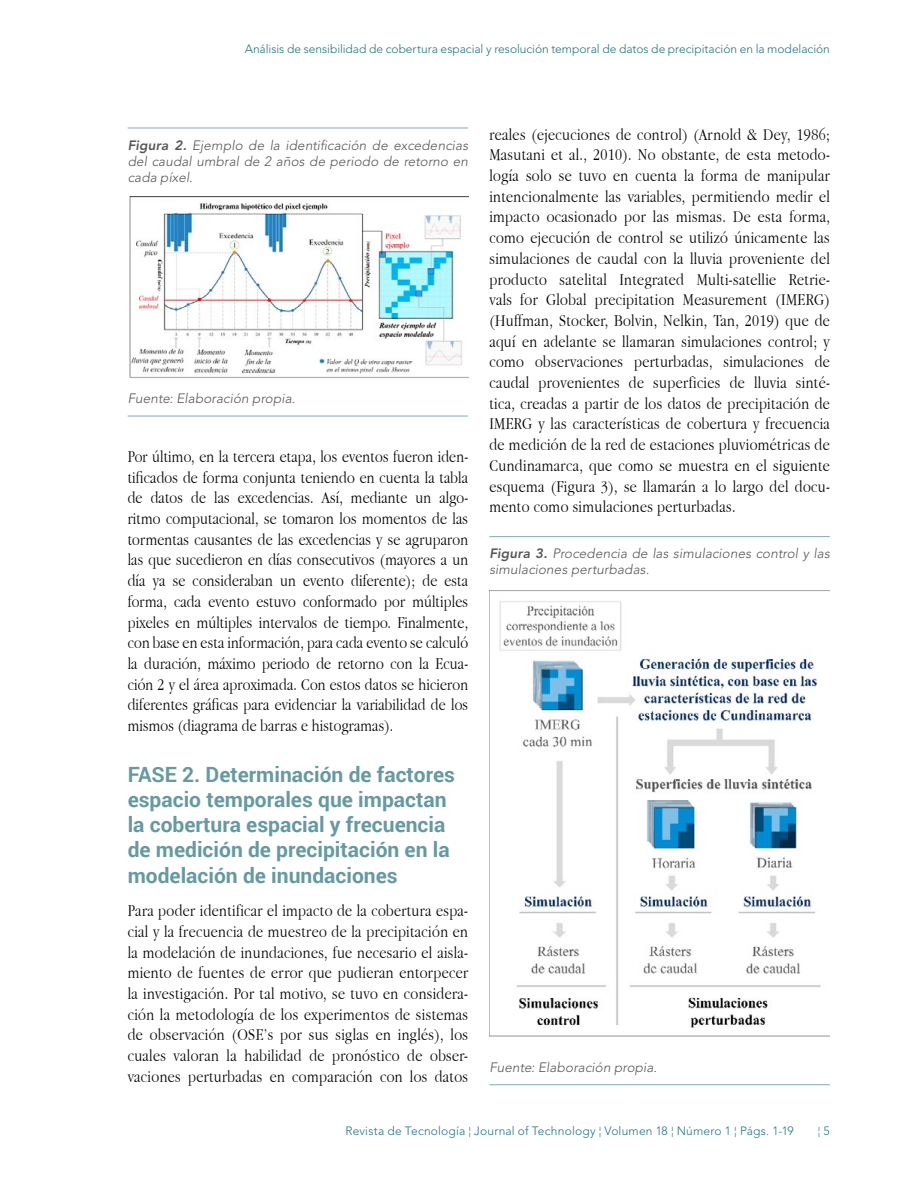
<style>
.page{position:relative;width:915px;height:1191px;background:#fff}
.page>*{position:absolute;margin:0;border:0;box-sizing:border-box;transform-origin:0 0}
.t1{font:700 21px/25.2px "Roboto";color:#659aa1}
.t2{font:300 17.25px/20.7px "Apple Garamond";letter-spacing:.02em;color:#000;text-align:justify}
.t3{font:italic 300 13.5px/16.2px "Avenir LT Std";letter-spacing:.01em;color:#575756;text-align:justify}
.t4{font:300 12px "Avenir LT Std";color:#207781}
.s1{font-weight:800}
</style>
<div class="page">
<hr style="left:128px;top:128px;width:340px;height:1px;background:#81abb1">
<hr style="left:128px;top:416px;width:340px;height:1px;background:#81abb1">
<img style="left:129px;top:196px;width:339px;height:182px">
<hr style="left:489px;top:536px;width:340px;height:1px;background:#81abb1">
<hr style="left:489px;top:1084px;width:340px;height:1px;background:#81abb1">
<img style="left:489px;top:590px;width:340px;height:447px">
<p class="t4" style="left:245px;top:42px;width:586px">Análisis de sensibilidad de cobertura espacial y resolución temporal de datos de precipitación en la modelación</p>
<p class="t3" style="left:128px;top:137px;width:342px"><span class="s1">Figura 2.</span> Ejemplo de la identificación de excedencias del caudal umbral de 2 años de periodo de retorno en cada píxel.</p>
<p class="t3" style="left:128px;top:390px;width:169px">Fuente: Elaboración propia.</p>
<p class="t2" style="left:128px;top:446px;width:342px">Por último, en la tercera etapa, los eventos fueron iden&shy;tificados de forma conjunta teniendo en cuenta la tabla de datos de las excedencias. Así, mediante un algo&shy;ritmo computacional, se tomaron los momentos de las tormentas causantes de las excedencias y se agruparon las que sucedieron en días consecutivos (mayores a un día ya se consideraban un evento diferente); de esta forma, cada evento estuvo conformado por múltiples pixeles en múltiples intervalos de tiempo. Finalmente, con base en esta información, para cada evento se calculó la duración, máximo periodo de retorno con la Ecua&shy;ción 2 y el área aproximada. Con estos datos se hicieron diferentes gráficas para evidenciar la variabilidad de los mismos (diagrama de barras e histogramas).</p>
<p class="t1" style="left:128px;top:761px;width:329px">FASE 2. Determinación de factores espacio temporales que impactan la cobertura espacial y frecuencia de medición de precipitación en la modelación de inundaciones</p>
<p class="t2" style="left:128px;top:900px;width:342px">Para poder identificar el impacto de la cobertura espa&shy;cial y la frecuencia de muestreo de la precipitación en la modelación de inundaciones, fue necesario el aisla&shy;miento de fuentes de error que pudieran entorpecer la investigación. Por tal motivo, se tuvo en considera&shy;ción la metodología de los experimentos de sistemas de observación (OSE’s por sus siglas en inglés), los cuales valoran la habilidad de pronóstico de obser&shy;vaciones perturbadas en comparación con los datos</p>
<p class="t2" style="left:489px;top:123px;width:342px">reales (ejecuciones de control) (Arnold &amp; Dey, 1986; Masutani et al., 2010). No obstante, de esta metodo&shy;logía solo se tuvo en cuenta la forma de manipular intencionalmente las variables, permitiendo medir el impacto ocasionado por las mismas. De esta forma, como ejecución de control se utilizó únicamente las simulaciones de caudal con la lluvia proveniente del producto satelital Integrated Multi-satellie Retrie&shy;vals for Global precipitation Measurement (IMERG) (Huffman, Stocker, Bolvin, Nelkin, Tan, 2019) que de aquí en adelante se llamaran simulaciones control; y como observaciones perturbadas, simulaciones de caudal provenientes de superficies de lluvia sinté&shy;tica, creadas a partir de los datos de precipitación de IMERG y las características de cobertura y frecuencia de medición de la red de estaciones pluviométricas de Cundinamarca, que como se muestra en el siguiente esquema (Figura 3), se llamarán a lo largo del docu&shy;mento como simulaciones perturbadas.</p>
<p class="t3" style="left:489px;top:546px;width:342px"><span class="s1">Figura 3.</span> Procedencia de las simulaciones control y las simulaciones perturbadas.</p>
<p class="t3" style="left:489px;top:1059px;width:169px">Fuente: Elaboración propia.</p>
<p class="t4" style="left:345px;top:1123px;width:449px">Revista de Tecnología ¦ Journal of Technology ¦ Volumen 18 ¦ Número 1 ¦ Págs. 1-19</p>
<p class="t4" style="left:817px;top:1123px;width:14px">¦ 5</p>
</div>
